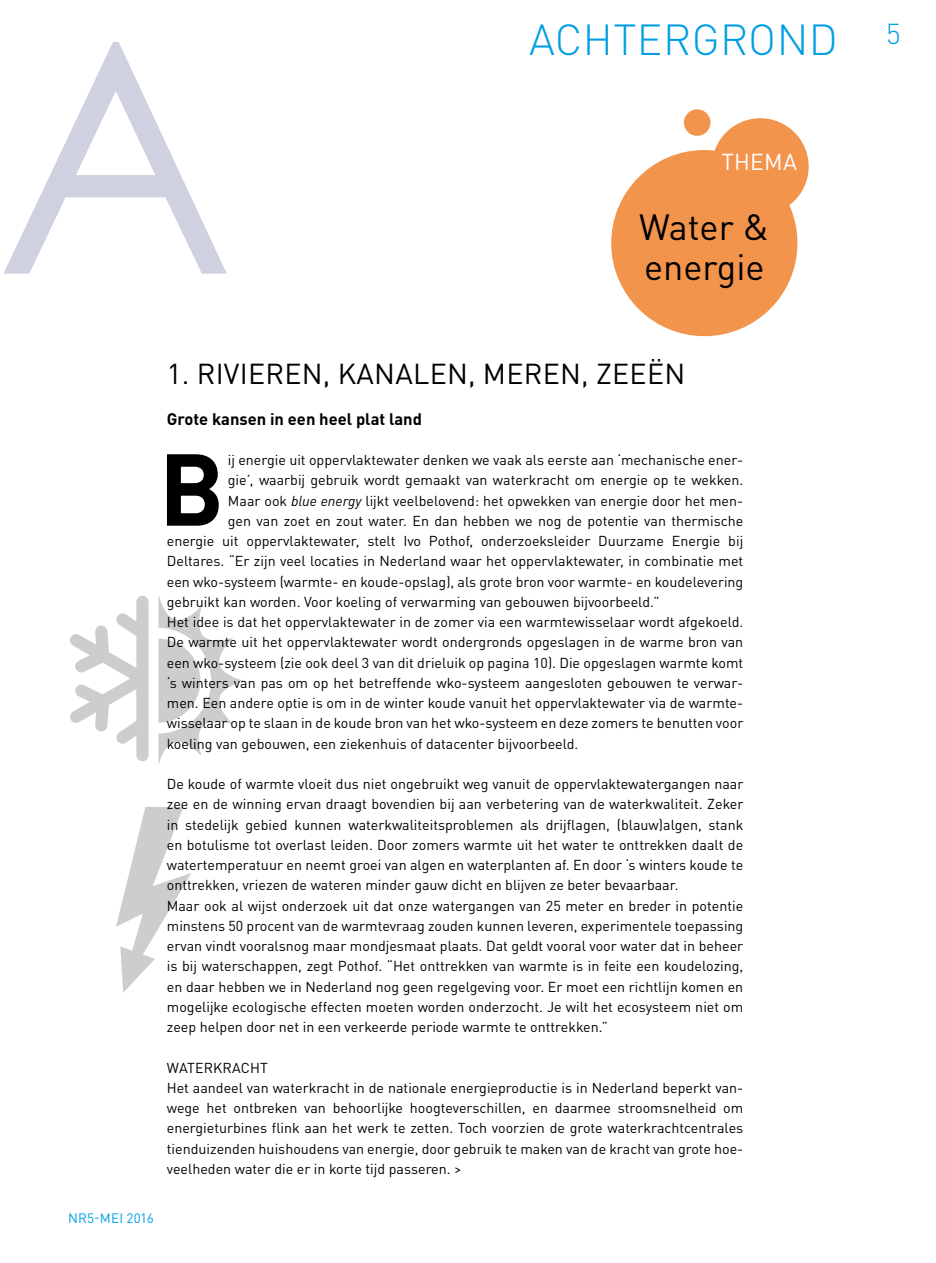
<style>
.page{position:relative;width:936px;height:1263px;background:#fff}
.page>*{position:absolute;margin:0;border:0;box-sizing:border-box;transform-origin:0 0}
.t1{font:322.5px "Century Gothic";color:#cfd1e0}
.t2{font:700 100.35px "DIN Pro";color:#000}
.t3{font:300 42.9px "DIN Pro";letter-spacing:.01em;color:#009ee3}
.t4{font:36px/39.9px "DIN Pro";color:#000}
.t5{font:28.5px "DIN Pro";letter-spacing:.01em;color:#000}
.t6{font:22.8px "DIN Pro";letter-spacing:.01em;color:#fff}
.t7{font:700 16.5px "DIN Pro";color:#000}
.t8{font:14.25px/20.2px "DIN Pro";color:#000}
.t9{font:13.5px "DIN Pro";letter-spacing:.01em;color:#009ee3}
.s1{font-style:italic}
</style>
<div class="page">
<svg style="left:70px;top:595px;width:174px;height:170px"></svg>
<svg style="left:116px;top:807px;width:75px;height:186px"></svg>
<div style="left:611px;top:150px;width:186px;height:186px;background:#f3944d;border-radius:50%"></div>
<div style="left:712px;top:118px;width:96px;height:97px;background:#f3944d;border-radius:50%"></div>
<div style="left:684px;top:109px;width:26px;height:27px;background:#f3944d;border-radius:50%"></div>
<h1 class="t1" style="left:-4px;top:-40px;width:240px">A</h1>
<h3 class="t3" style="left:529px;top:6px;width:373px">ACHTERGROND <sup>5</sup></h3>
<h3 class="t6" style="left:721px;top:144px;width:77px">THEMA</h3>
<h3 class="t4" style="left:639px;top:204px;width:132px">Water &amp; energie</h3>
<h3 class="t5" style="left:167px;top:351px;width:520px">1. RIVIEREN, KANALEN, MEREN, ZEEËN</h3>
<p class="t7" style="left:167px;top:405px;width:257px">Grote kansen in een heel plat land</p>
<p class="t8" style="left:228px;top:448px;width:517px">ij energie uit oppervlaktewater denken we vaak als eerste aan ‘mechanische ener-</p>
<p class="t8" style="left:228px;top:469px;width:517px">gie’, waarbij gebruik wordt gemaakt van waterkracht om energie op te wekken.</p>
<p class="t8" style="left:228px;top:489px;width:517px">Maar ook <span class="s1">blue energy</span> lijkt veelbelovend: het opwekken van energie door het men-</p>
<p class="t8" style="left:228px;top:509px;width:517px">gen van zoet en zout water. En dan hebben we nog de potentie van thermische</p>
<p class="t8" style="left:167px;top:529px;width:578px">energie uit oppervlaktewater, stelt Ivo Pothof, onderzoeksleider Duurzame Energie bij</p>
<p class="t8" style="left:167px;top:550px;width:578px">Deltares. “Er zijn veel locaties in Nederland waar het oppervlaktewater, in combinatie met</p>
<p class="t8" style="left:167px;top:570px;width:578px">een wko-systeem (warmte- en koude-opslag), als grote bron voor warmte- en koudelevering</p>
<p class="t8" style="left:167px;top:590px;width:494px">gebruikt kan worden. Voor koeling of verwarming van gebouwen bijvoorbeeld.”</p>
<p class="t8" style="left:167px;top:610px;width:578px">Het idee is dat het oppervlaktewater in de zomer via een warmtewisselaar wordt afgekoeld.</p>
<p class="t8" style="left:167px;top:631px;width:578px">De warmte uit het oppervlaktewater wordt ondergronds opgeslagen in de warme bron van</p>
<p class="t8" style="left:167px;top:651px;width:578px">een wko-systeem (zie ook deel 3 van dit drieluik op pagina 10). Die opgeslagen warmte komt</p>
<p class="t8" style="left:167px;top:671px;width:578px">‘s winters van pas om op het betreffende wko-systeem aangesloten gebouwen te verwar-</p>
<p class="t8" style="left:167px;top:691px;width:578px">men. Een andere optie is om in de winter koude vanuit het oppervlaktewater via de warmte-</p>
<p class="t8" style="left:167px;top:712px;width:578px">wisselaar op te slaan in de koude bron van het wko-systeem en deze zomers te benutten voor</p>
<p class="t8" style="left:167px;top:732px;width:413px">koeling van gebouwen, een ziekenhuis of datacenter bijvoorbeeld.</p>
<p class="t8" style="left:167px;top:772px;width:578px">De koude of warmte vloeit dus niet ongebruikt weg vanuit de oppervlaktewatergangen naar zee en de winning ervan draagt bovendien bij aan verbetering van de waterkwaliteit. Zeker in stedelijk gebied kunnen waterkwaliteitsproblemen als drijflagen, (blauw)algen, stank en botulisme tot overlast leiden. Door zomers warmte uit het water te onttrekken daalt de watertemperatuur en neemt groei van algen en waterplanten af. En door ‘s winters koude te onttrekken, vriezen de wateren minder gauw dicht en blijven ze beter bevaarbaar.<br>Maar ook al wijst onderzoek uit dat onze watergangen van 25 meter en breder in potentie minstens 50 procent van de warmtevraag zouden kunnen leveren, experimentele toepassing ervan vindt vooralsnog maar mondjesmaat plaats. Dat geldt vooral voor water dat in beheer is bij waterschappen, zegt Pothof. “Het onttrekken van warmte is in feite een koudelozing, en daar hebben we in Nederland nog geen regelgeving voor. Er moet een richtlijn komen en mogelijke ecologische effecten moeten worden onderzocht. Je wilt het ecosysteem niet om zeep helpen door net in een verkeerde periode warmte te onttrekken.”</p>
<p class="t8" style="left:167px;top:1056px;width:578px">WATERKRACHT<br>Het aandeel van waterkracht in de nationale energieproductie is in Nederland beperkt van&shy;wege het ontbreken van behoorlijke hoogteverschillen, en daarmee stroomsnelheid om energieturbines flink aan het werk te zetten. Toch voorzien de grote waterkrachtcentrales tienduizenden huishoudens van energie, door gebruik te maken van de kracht van grote hoe&shy;veelheden water die er in korte tijd passeren. &gt;</p>
<h2 class="t2" style="left:159px;top:406px;width:68px">B</h2>
<p class="t9" style="left:68px;top:1208px;width:87px">NR5-MEI 2016</p>
</div>
